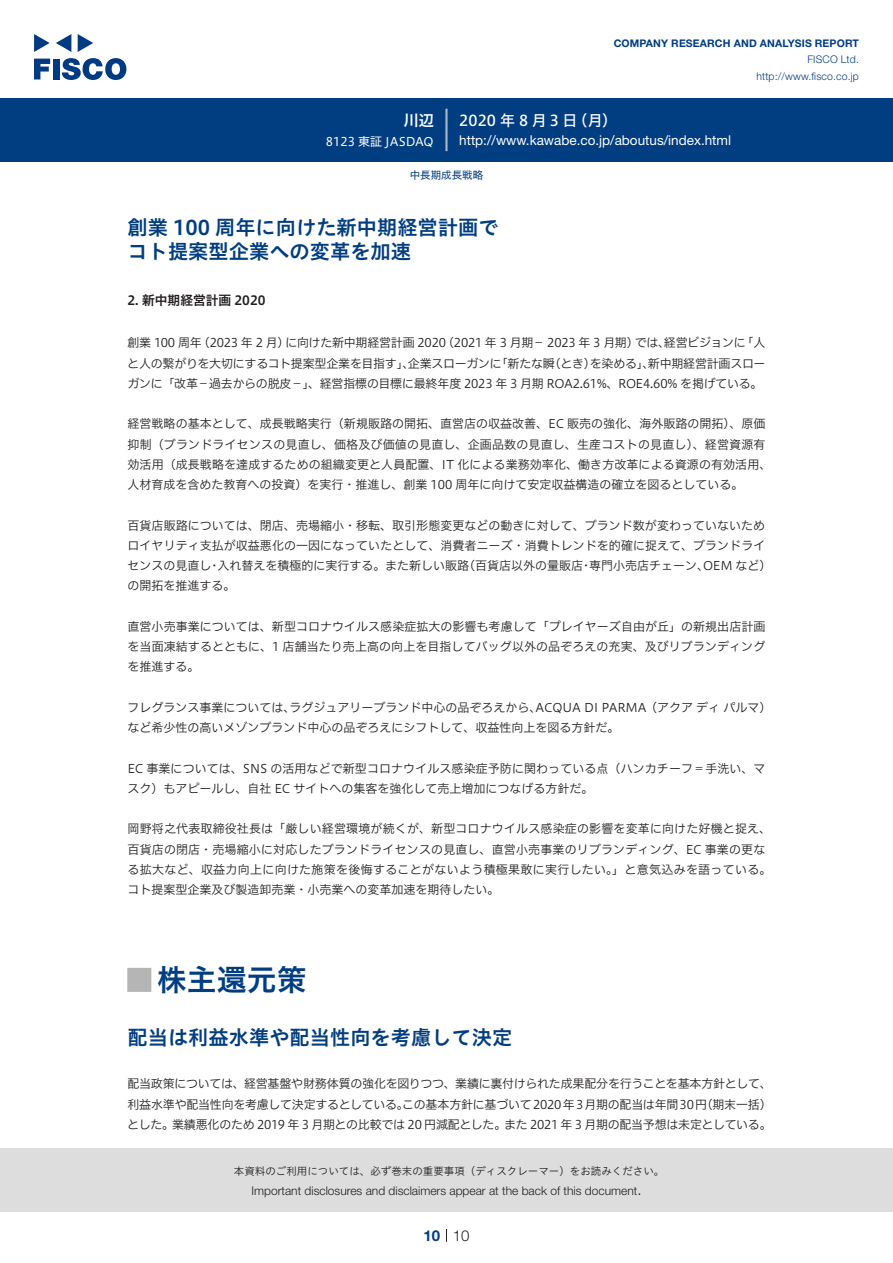
<style>
.page{position:relative;width:893px;height:1263px;background:#fff}
.page>*{position:absolute;margin:0;border:0;box-sizing:border-box;transform-origin:0 0}
.t1{font:30px "Hiragino UD Sans Std N W6";color:#003d81}
.t2{font:700 24px "Koz Go Pro";color:#b5b5b6}
.t3{font:20.25px/24px "Hiragino UD Sans Std W6";color:#003d81}
.t4{font:15px "Hiragino UD Sans F Std N W5";letter-spacing:.215em;color:#fff}
.t5{font:300 15px "Helvetica Neue LT Std";color:#231f20}
.t6{font:15px "Hiragino UD Sans F Std N W6";color:#fff}
.t7{font:700 15px "Helvetica Neue LT Std";color:#003d81}
.t8{font:13.5px "Helvetica Neue LT Std";color:#fff}
.t9{font:12.75px "Hiragino UD Sans F Std N W6";color:#231f20}
.t10{font:12px/20.2px "Hiragino UD Sans F Std N W3";color:#231f20}
.t11{font:12px/20.2px "Hiragino UD Sans F Std N W3";letter-spacing:-.02em;color:#231f20}
.t12{font:300 12px "Helvetica Neue LT Std";color:#231f20}
.t13{font:12px "Hiragino UD Sans F Std N W3";letter-spacing:-.025em;color:#231f20}
.t14{font:12px "Hiragino UD Sans F Std N W4";color:#fff}
.t15{font:10.5px "Hiragino UD Sans Std W3";color:#231f20}
.t16{font:700 10.5px "Helvetica Neue LT Std";letter-spacing:.015em;color:#003d81}
.t17{font:300 10.5px/16.5px "Helvetica Neue LT Std";letter-spacing:.015em;color:#003d81;text-align:right}
.t18{font:10.5px "Hiragino UD Sans F Std N W4";color:#003d81}
</style>
<div class="page">
<div style="left:0;top:1148px;width:893px;height:64px;background:#ddd"></div>
<svg style="left:34px;top:59px;width:16px;height:20px"></svg>
<div style="left:53px;top:59px;width:6px;height:20px;background:#003a83"></div>
<svg style="left:62px;top:58px;width:64px;height:22px"></svg>
<svg style="left:34px;top:34px;width:16px;height:18px"></svg>
<svg style="left:78px;top:34px;width:15px;height:18px"></svg>
<svg style="left:56px;top:34px;width:15px;height:18px"></svg>
<div style="left:0;top:98px;width:893px;height:64px;background:#003d81"></div>
<hr style="left:445px;top:109px;width:3px;height:42px;background:#b5b5b6">
<svg style="left:446px;top:1229px;width:1px;height:13px"></svg>
<p class="t6" style="left:404px;top:109px;width:31px">川辺</p>
<p class="t14" style="left:326px;top:132px;width:109px">8123 東証 JASDAQ</p>
<p class="t16" style="left:614px;top:37px;width:247px">COMPANY RESEARCH AND ANALYSIS REPORT</p>
<p class="t17" style="left:756px;top:51px;width:104px">FISCO Ltd. http://www.fisco.co j p.</p>
<p class="t4" style="left:459px;top:109px;width:120px">2020年8月3日</p>
<p class="t4" style="left:573px;top:109px;width:46px">（月(</p>
<p class="t8" style="left:459px;top:132px;width:273px">http://www.kawabe.co j p. /aboutus/index.html</p>
<p class="t18" style="left:410px;top:167px;width:75px">中長期成長戦略</p>
<h3 class="t3" style="left:128px;top:214px;width:373px">創業 100 周年に向けた新中期経営計画でコト提案型企業への変革を加速</h3>
<p class="t9" style="left:128px;top:290px;width:139px">2. 新中期経営計画 2020</p>
<p class="t13" style="left:635px;top:334px;width:112px">では経営ビジョンに</p>
<p class="t10" style="left:658px;top:332px;width:13px">、</p>
<p class="t10" style="left:128px;top:332px;width:76px">創業 100 周年</p>
<p class="t10" style="left:198px;top:332px;width:93px">（2023 年 2 月）</p>
<p class="t11" style="left:442px;top:332px;width:198px">（2021 年 3 月期－ 2023 年 3 月期）</p>
<p class="t11" style="left:285px;top:332px;width:162px">に向けた新中期経営計画 2020</p>
<p class="t10" style="left:742px;top:332px;width:25px">「人</p>
<p class="t13" style="left:408px;top:354px;width:95px">企業スローガンに</p>
<p class="t11" style="left:127px;top:352px;width:637px">と人の繋がりを大切にするコト提案型企業を目指す」、<br>ガンに「改革－過去からの脱皮－」、経営指標の目標に最終年度 2023 年 3 月期 ROA2.61%、ROE4.60% を掲げている。</p>
<p class="t10" style="left:128px;top:413px;width:645px">経営戦略の基本として、成長戦略実行（新規販路の開拓、直営店の収益改善、EC 販売の強化、海外販路の開拓）、原価抑制（ブランドライセンスの見直し、価格及び価値の見直し、企画品数の見直し、生産コストの見直し）、経営資源有効活用（成長戦略を達成するための組織変更と人員配置、IT 化による業務効率化、働き方改革による資源の有効活用、人材育成を含めた教育への投資）を実行・推進し、創業 100 周年に向けて安定収益構造の確立を図るとしている。</p>
<p class="t10" style="left:128px;top:514px;width:639px">百貨店販路については、閉店、売場縮小・移転、取引形態変更などの動きに対して、ブランド数が変わっていないため</p>
<p class="t10" style="left:128px;top:535px;width:639px">ロイヤリティ支払が収益悪化の一因になっていたとして、消費者ニーズ・消費トレンドを的確に捉えて、ブランドライ</p>
<p class="t10" style="left:703px;top:555px;width:70px">OEM など(</p>
<p class="t10" style="left:496px;top:352px;width:61px">「新たな瞬</p>
<p class="t10" style="left:549px;top:352px;width:49px">（とき）</p>
<p class="t11" style="left:648px;top:352px;width:119px">新中期経営計画スロー</p>
<p class="t10" style="left:590px;top:352px;width:66px">を染める」、</p>
<p class="t10" style="left:218px;top:555px;width:253px">入れ替えを積極的に実行する。また新しい販路</p>
<p class="t10" style="left:463px;top:555px;width:121px">（百貨店以外の量販店</p>
<p class="t10" style="left:589px;top:555px;width:121px">専門小売店チェーン、</p>
<p class="t10" style="left:128px;top:555px;width:109px">センスの見直し<br>の開拓を推進する。</p>
<p class="t10" style="left:128px;top:616px;width:639px;text-align:justify">直営小売事業については、新型コロナウイルス感染症拡大の影響も考慮して「プレイヤーズ自由が丘」の新規出店計画を当面凍結するとともに、1 店舗当たり売上高の向上を目指してバッグ以外の品ぞろえの充実、及びリブランディングを推進する。</p>
<p class="t10" style="left:536px;top:697px;width:237px">ACQUA DI PARMA（アクアディパルマ(</p>
<p class="t10" style="left:209px;top:555px;width:13px">・</p>
<p class="t10" style="left:580px;top:555px;width:13px">・</p>
<p class="t10" style="left:290px;top:697px;width:253px">ラグジュアリーブランド中心の品ぞろえから、</p>
<p class="t10" style="left:128px;top:697px;width:493px">フレグランス事業については、<br>など希少性の高いメゾンブランド中心の品ぞろえにシフトして、収益性向上を図る方針だ。</p>
<p class="t10" style="left:128px;top:757px;width:639px">EC 事業については、SNS の活用などで新型コロナウイルス感染症予防に関わっている点（ハンカチーフ＝手洗い、マスク）もアピールし、自社 EC サイトへの集客を強化して売上増加につなげる方針だ。</p>
<p class="t10" style="left:128px;top:818px;width:645px">岡野将之代表取締役社長は「厳しい経営環境が続くが、新型コロナウイルス感染症の影響を変革に向けた好機と捉え、百貨店の閉店・売場縮小に対応したブランドライセンスの見直し、直営小売事業のリブランディング、EC 事業の更なる拡大など、収益力向上に向けた施策を後悔することがないよう積極果敢に実行したい。」と意気込みを語っている。コト提案型企業及び製造卸売業・小売業への変革加速を期待したい。</p>
<h1 class="t1" style="left:157px;top:957px;width:151px">株主還元策</h1>
<h2 class="t2" style="left:128px;top:964px;width:25px">█</h2>
<h3 class="t3" style="left:128px;top:1024px;width:386px">配当は利益水準や配当性向を考慮して決定</h3>
<p class="t11" style="left:127px;top:1073px;width:646px">配当政策については、経営基盤や財務体質の強化を図りつつ、業績に裏付けられた成果配分を行うことを基本方針として、利益水準や配当性向を考慮して決定するとしているこの基本方針に基づいて2020年3月期の配当は年間30 （円期末一括(</p>
<p class="t10" style="left:397px;top:1093px;width:13px">。</p>
<p class="t13" style="left:504px;top:1115px;width:269px">また 2021 年 3 月期の配当予想は未定としている。</p>
<p class="t11" style="left:172px;top:1113px;width:336px">業績悪化のため 2019 年 3 月期との比較では 20 円減配とした。</p>
<p class="t10" style="left:127px;top:1113px;width:48px">とした。</p>
<p class="t15" style="left:234px;top:1163px;width:432px">本資料のご利用については、必ず巻末の重要事項（ディスクレーマー）をお読みください。</p>
<p class="t5" style="left:637px;top:1180px;width:6px">.</p>
<p class="t12" style="left:251px;top:1183px;width:387px">Important disclosures and disclaimers appear at the back of this document</p>
<p class="t7" style="left:423px;top:1226px;width:18px">10</p>
<p class="t5" style="left:453px;top:1226px;width:18px">10</p>
</div>
